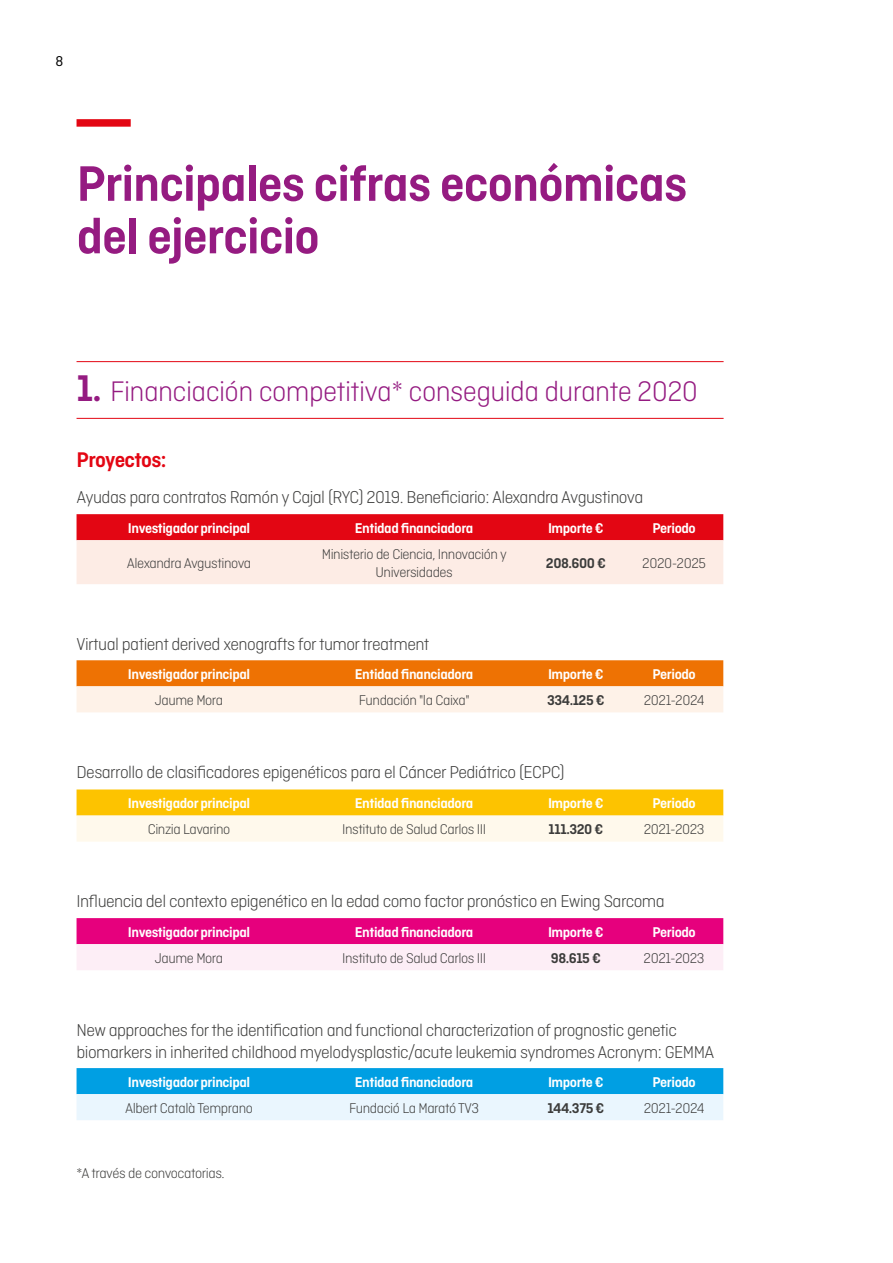
<style>
.page{position:relative;width:893px;height:1263px;background:#fff}
.page>*{position:absolute;margin:0;border:0;box-sizing:border-box;transform-origin:0 0}
.t1{font:600 52.5px/52.5px "Ciutadella";letter-spacing:-.02em;color:#951b81}
.t2{font:300 29.85px "Ciutadella";letter-spacing:-.02em;color:#951b81}
.t3{font:600 22.35px "Ciutadella";letter-spacing:-.03em;color:#e30613}
.t4{font:300 18.15px/21.8px "Ciutadella";letter-spacing:-.03em;color:#3c3c3b}
.t5{font:15px "Ciutadella";color:#000}
.t6{font:600 14.85px "Ciutadella";letter-spacing:-.03em;color:#fff}
.t7{font:300 14.85px/17.9px "Ciutadella";letter-spacing:-.03em;color:#3c3c3b;text-align:center}
.t8{font:600 14.85px "Ciutadella";letter-spacing:-.03em;color:#3c3c3b}
.s1{font-weight:600;font-size:39.15px}
</style>
<div class="page">
<svg style="left:77px;top:514px;width:646px;height:70px;background:#f39797"></svg>
<svg style="left:77px;top:660px;width:646px;height:52px;background:#f6b276"></svg>
<svg style="left:77px;top:789px;width:646px;height:53px;background:#fdde79"></svg>
<svg style="left:77px;top:918px;width:646px;height:52px;background:#f177b9"></svg>
<svg style="left:77px;top:1068px;width:646px;height:52px;background:#75caf0"></svg>
<hr style="left:77px;top:361px;width:647px;height:1px;background:#e30613">
<hr style="left:77px;top:418px;width:647px;height:1px;background:#e30613">
<div style="left:77px;top:119px;width:54px;height:8px;background:#e30613"></div>
<p class="t5" style="left:55px;top:53px;width:9px">8</p>
<h1 class="t1" style="left:77px;top:157px;width:612px">Principales cifras económicas del ejercicio</h1>
<h2 class="t2" style="left:77px;top:375px;width:623px"><span class="s1">1.</span> Financiación competitiva* conseguida durante 2020</h2>
<p class="t3" style="left:77px;top:447px;width:92px">Proyectos:</p>
<p class="t4" style="left:77px;top:486px;width:568px">Ayudas para contratos Ramón y Cajal (RYC) 2019. Beneficiario: Alexandra Avgustinova</p>
<p class="t6" style="left:128px;top:519px;width:124px">Investigador principal</p>
<p class="t6" style="left:355px;top:519px;width:120px">Entidad financiadora</p>
<p class="t6" style="left:548px;top:519px;width:57px">Importe €</p>
<p class="t6" style="left:652px;top:519px;width:45px">Periodo</p>
<p class="t7" style="left:127px;top:554px;width:126px">Alexandra Avgustinova</p>
<p class="t7" style="left:322px;top:545px;width:187px">Ministerio de Ciencia, Innovación y<br>Universidades</p>
<p class="t8" style="left:546px;top:554px;width:61px">208.600 €</p>
<p class="t7" style="left:642px;top:554px;width:65px">2020-2025</p>
<p class="t4" style="left:77px;top:633px;width:354px">Virtual patient derived xenografts for tumor treatment</p>
<p class="t6" style="left:128px;top:666px;width:124px">Investigador principal</p>
<p class="t6" style="left:355px;top:666px;width:120px">Entidad financiadora</p>
<p class="t6" style="left:548px;top:666px;width:57px">Importe €</p>
<p class="t6" style="left:652px;top:666px;width:45px">Periodo</p>
<p class="t7" style="left:155px;top:691px;width:70px">Jaume Mora</p>
<p class="t7" style="left:359px;top:691px;width:112px">Fundación "la Caixa"</p>
<p class="t8" style="left:547px;top:692px;width:59px">334.125 €</p>
<p class="t7" style="left:644px;top:691px;width:62px">2021-2024</p>
<p class="t4" style="left:77px;top:761px;width:490px">Desarrollo de clasificadores epigenéticos para el Cáncer Pediátrico (ECPC)</p>
<p class="t6" style="left:128px;top:795px;width:124px">Investigador principal</p>
<p class="t6" style="left:355px;top:795px;width:120px">Entidad financiadora</p>
<p class="t6" style="left:548px;top:795px;width:57px">Importe €</p>
<p class="t6" style="left:652px;top:795px;width:45px">Periodo</p>
<p class="t7" style="left:148px;top:820px;width:84px">Cinzia Lavarino</p>
<p class="t7" style="left:342px;top:820px;width:146px">Instituto de Salud Carlos III</p>
<p class="t8" style="left:548px;top:821px;width:56px">111.320 €</p>
<p class="t7" style="left:644px;top:820px;width:63px">2021-2023</p>
<p class="t4" style="left:77px;top:890px;width:590px">Influencia del contexto epigenético en la edad como factor pronóstico en Ewing Sarcoma</p>
<p class="t6" style="left:128px;top:923px;width:124px">Investigador principal</p>
<p class="t6" style="left:355px;top:923px;width:120px">Entidad financiadora</p>
<p class="t6" style="left:548px;top:923px;width:57px">Importe €</p>
<p class="t6" style="left:652px;top:923px;width:45px">Periodo</p>
<p class="t7" style="left:155px;top:949px;width:70px">Jaume Mora</p>
<p class="t7" style="left:342px;top:949px;width:146px">Instituto de Salud Carlos III</p>
<p class="t8" style="left:551px;top:949px;width:52px">98.615 €</p>
<p class="t7" style="left:644px;top:949px;width:63px">2021-2023</p>
<p class="t4" style="left:77px;top:1019px;width:639px">New approaches for the identification and functional characterization of prognostic genetic biomarkers in inherited childhood myelodysplastic/acute leukemia syndromes Acronym: GEMMA</p>
<p class="t6" style="left:128px;top:1073px;width:124px">Investigador principal</p>
<p class="t6" style="left:355px;top:1073px;width:120px">Entidad financiadora</p>
<p class="t6" style="left:548px;top:1073px;width:57px">Importe €</p>
<p class="t6" style="left:652px;top:1073px;width:45px">Periodo</p>
<p class="t7" style="left:125px;top:1099px;width:129px">Albert Català Temprano</p>
<p class="t7" style="left:349px;top:1099px;width:132px">Fundació La Marató TV3</p>
<p class="t8" style="left:547px;top:1099px;width:59px">144.375 €</p>
<p class="t7" style="left:644px;top:1099px;width:62px">2021-2024</p>
<p class="t7" style="left:77px;top:1164px;width:150px">*A través de convocatorias.</p>
</div>
